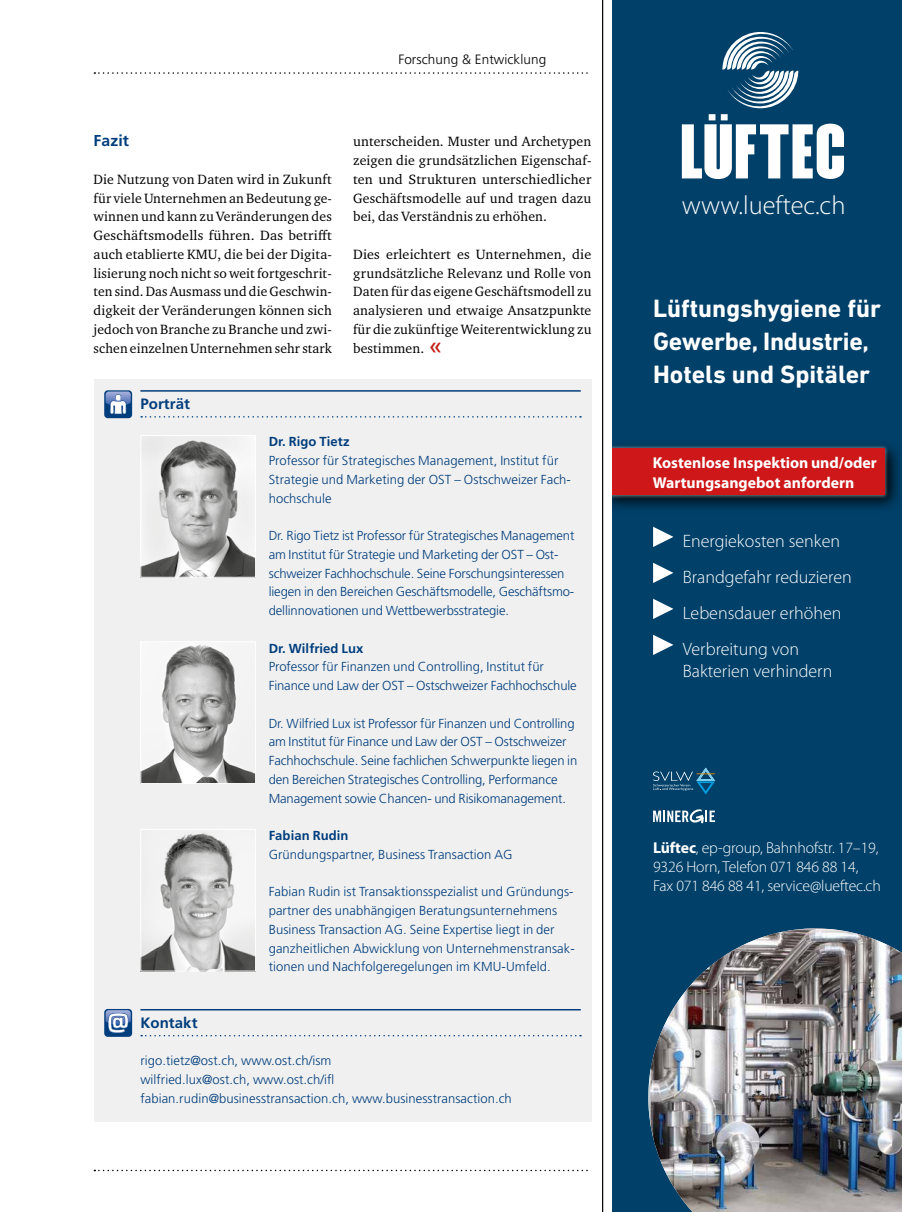
<style>
.page{position:relative;width:902px;height:1212px;background:#fff}
.page>*{position:absolute;margin:0;border:0;box-sizing:border-box;transform-origin:0 0}
.t1{font:300 26.4px "Myriad Pro";color:#fff}
.t2{font:700 25.5px/33px "DIN Next LT Pro";color:#fff}
.t3{font:300 18px/36px "Myriad Pro";color:#fff}
.t4{font:300 15.75px/18.9px "Myriad Pro";letter-spacing:-.01em;color:#fff}
.t5{font:700 15.75px/20px "Myriad Pro";color:#fff}
.t6{font:700 15.75px "Frutiger LT Std";letter-spacing:.005em;color:#003d7c}
.t7{font:700 15px "Frutiger LT Std";letter-spacing:.005em;color:#003d7c}
.t8{font:13.8px/18.8px "Charter ITC Std";letter-spacing:.01em;color:#000;text-align:justify}
.t9{font:300 13.5px "Frutiger LT Std";letter-spacing:.005em;color:#000}
.t10{font:300 13.05px/18.8px "Frutiger LT Std";letter-spacing:-.01em;color:#003d7c}
.t11{font:700 13.05px "Frutiger LT Std";letter-spacing:.005em;color:#003d7c}
.s1{font-family:"Frutiger LT Std";font-size:24px;color:#c11e15}
.s2{font-weight:700}
</style>
<div class="page">
<svg style="left:94px;top:1170px;width:494px;height:1px"></svg>
<div style="left:94px;top:379px;width:497px;height:742px;background:#f0f0f0"></div>
<hr style="left:140px;top:390px;width:440px;height:2px;background:#003d7c">
<svg style="left:141px;top:416px;width:440px;height:2px"></svg>
<hr style="left:140px;top:1009px;width:440px;height:1px;background:#003d7c">
<svg style="left:141px;top:1035px;width:440px;height:1px"></svg>
<div style="left:104px;top:390px;width:28px;height:28px;background:#003d7c;border-radius:4px"></div>
<svg style="left:106px;top:391px;width:25px;height:23px"></svg>
<div style="left:104px;top:1009px;width:28px;height:28px;background:#003d7c;border-radius:4px"></div>
<svg style="left:106px;top:1010px;width:25px;height:23px"></svg>
<img style="left:142px;top:440px;width:112px;height:136px">
<div style="left:140px;top:435px;width:116px;height:143px;border:1px solid #fff"></div>
<img style="left:142px;top:645px;width:112px;height:137px">
<div style="left:140px;top:641px;width:116px;height:143px;border:1px solid #fff"></div>
<img style="left:142px;top:833px;width:112px;height:136px">
<div style="left:140px;top:829px;width:116px;height:142px;border:1px solid #fff"></div>
<hr style="left:602px;top:0;width:1px;height:1212px;background:#000">
<div style="left:612px;top:0;width:289px;height:1212px;background:#004069"></div>
<svg style="left:653px;top:527px;width:20px;height:20px"></svg>
<svg style="left:653px;top:563px;width:20px;height:20px"></svg>
<svg style="left:653px;top:599px;width:20px;height:20px"></svg>
<svg style="left:653px;top:635px;width:20px;height:20px"></svg>
<svg style="left:681px;top:114px;width:162px;height:65px"></svg>
<svg style="left:94px;top:32px;width:705px;height:76px"></svg>
<svg style="left:653px;top:768px;width:62px;height:26px"></svg>
<svg style="left:653px;top:809px;width:62px;height:14px"></svg>
<svg style="left:612px;top:446px;width:287px;height:63px"></svg>
<div style="left:612px;top:444px;width:276px;height:55px;background:#fff;opacity:.56"></div>
<div style="left:612px;top:448px;width:272px;height:47px;background:#cd1719"></div>
<img style="left:648px;top:928px;width:253px;height:284px">
<p class="t9" style="left:398px;top:51px;width:149px">Forschung &amp; Entwicklung</p>
<p class="t6" style="left:94px;top:132px;width:37px">Fazit</p>
<p class="t8" style="left:94px;top:169px;width:240px">Die Nutzung von Daten wird in Zukunft für viele Unternehmen an Bedeutung ge&shy;winnen und kann zu Veränderungen des Geschäftsmodells führen. Das betrifft auch etablierte KMU, die bei der Digita&shy;lisierung noch nicht so weit fortgeschrit&shy;ten sind. Das Ausmass und die Geschwin&shy;digkeit der Veränderungen können sich jedoch von Branche zu Branche und zwi&shy;schen einzelnen Unternehmen sehr stark</p>
<p class="t7" style="left:140px;top:395px;width:51px">Porträt</p>
<p class="t8" style="left:353px;top:132px;width:240px">unterscheiden. Muster und Archetypen zeigen die grundsätzlichen Eigenschaf&shy;ten und Strukturen unterschiedlicher Geschäftsmodelle auf und tragen dazu bei, das Verständnis zu erhöhen.</p>
<p class="t8" style="left:353px;top:244px;width:240px">Dies erleichtert es Unternehmen, die grundsätzliche Relevanz und Rolle von Daten für das eigene Geschäftsmodell zu analysieren und etwaige Ansatzpunkte für die zukünftige Weiterentwicklung zu bestimmen. <span class="s1">«</span></p>
<p class="t11" style="left:269px;top:434px;width:82px">Dr. Rigo Tietz</p>
<p class="t10" style="left:269px;top:451px;width:304px">Professor für Strategisches Management, Institut für<br>Strategie und Marketing der OST – Ostschweizer Fach&shy;hochschule</p>
<p class="t10" style="left:269px;top:526px;width:307px">Dr. Rigo Tietz ist Professor für Strategisches Management am Institut für Strategie und Marketing der OST – Ost&shy;schweizer Fachhochschule. Seine Forschungsinteressen liegen in den Bereichen Geschäftsmodelle, Geschäftsmo&shy;dellinnovationen und Wettbewerbsstrategie.</p>
<p class="t11" style="left:269px;top:640px;width:96px">Dr. Wilfried Lux</p>
<p class="t10" style="left:269px;top:658px;width:309px">Professor für Finanzen und Controlling, Institut für<br>Finance und Law der OST – Ostschweizer Fachhochschule</p>
<p class="t10" style="left:269px;top:714px;width:310px">Dr. Wilfried Lux ist Professor für Finanzen und Controlling am Institut für Finance und Law der OST – Ostschweizer Fachhochschule. Seine fachlichen Schwerpunkte liegen in den Bereichen Strategisches Controlling, Performance Management sowie Chancen- und Risikomanagement.</p>
<p class="t11" style="left:269px;top:828px;width:81px">Fabian Rudin</p>
<p class="t10" style="left:269px;top:845px;width:245px">Gründungspartner, Business Transaction AG</p>
<p class="t10" style="left:269px;top:883px;width:307px">Fabian Rudin ist Transaktionsspezialist und Gründungs&shy;partner des unabhängigen Beratungsunternehmens Business Transaction AG. Seine Expertise liegt in der ganzheitlichen Abwicklung von Unternehmenstransak&shy;tionen und Nachfolgeregelungen im KMU-Umfeld.</p>
<p class="t7" style="left:140px;top:1014px;width:59px">Kontakt</p>
<p class="t10" style="left:140px;top:1051px;width:373px">rigo.tietz@ost.ch, www.ost.ch/ism<br>wilfried.lux@ost.ch, www.ost.ch/ifl fabian.rudin@businesstransaction.ch, www.businesstransaction.ch</p>
<h1 class="t1" style="left:681px;top:191px;width:165px">www.lueftec.ch</h1>
<h2 class="t2" style="left:653px;top:292px;width:229px">Lüftungshygiene für<br>Gewerbe, Industrie,<br>Hotels und Spitäler</h2>
<p class="t5" style="left:652px;top:453px;width:225px">Kostenlose Inspektion und/oder<br>Wartungsangebot anfordern</p>
<h3 class="t3" style="left:682px;top:523px;width:170px">Energiekosten senken<br>Brandgefahr reduzieren<br>Lebensdauer erhöhen<br>Verbreitung von</h3>
<h3 class="t3" style="left:682px;top:653px;width:151px">Bakterien verhindern</h3>
<p class="t4" style="left:653px;top:839px;width:229px"><span class="s2">Lüftec</span>, ep-group, Bahnhofstr. 17–19,<br>9326 Horn, Telefon 071 846 88 14,<br>Fax 071 846 88 41, service@lueftec.ch</p>
</div>
